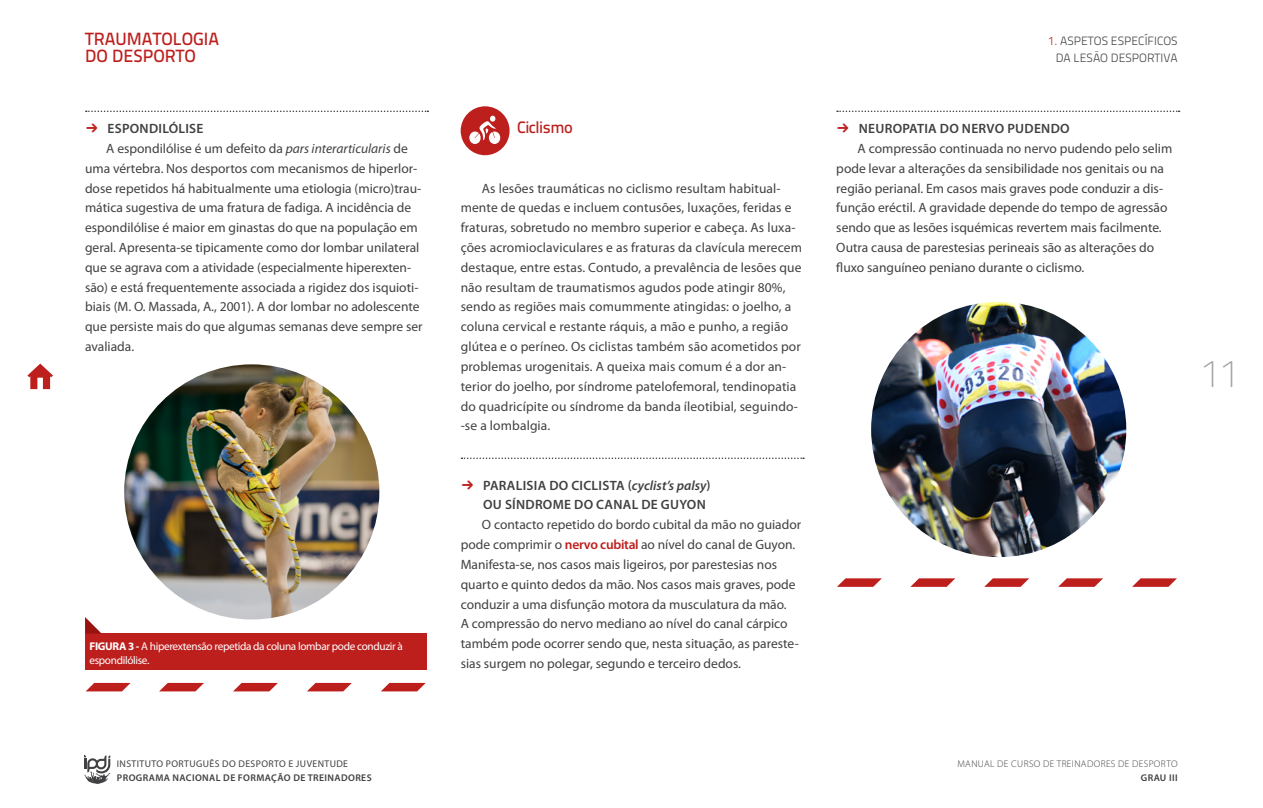
<style>
.page{position:relative;width:1263px;height:808px;background:#fff}
.page>*{position:absolute;margin:0;border:0;box-sizing:border-box;transform-origin:0 0}
.t1{font:700 39px "Titillium Text 14 L";color:#9d9fa2}
.t2{font:17.7px/16.4px "Titillium Text 14 L 600 wt";color:#bd1f1d}
.t3{font:16.5px "Titillium Text 14 L 600 wt";letter-spacing:-.03em;color:#bd1f1d}
.t4{font:13.5px/19.8px "Myriad Pro";color:#414042}
.t5{font:600 13.5px/19.8px "Myriad Pro";letter-spacing:.02em;color:#414042}
.t6{font:12px/16.4px "Titillium Text 14 L 250 wt";color:#414042;text-align:right}
.t7{font:11.25px/13.5px "Myriad Pro";letter-spacing:-.03em;color:#fff}
.t8{font:600 9.75px "Myriad Pro";letter-spacing:.04em;color:#414042}
.t9{font:9.75px "Myriad Pro";letter-spacing:.04em;color:#414042}
.t10{font:300 9.75px "Myriad Pro";letter-spacing:.04em;color:#414042}
.s1{color:#bd1f1d}
.s2{font-family:"SF Compact";font-weight:900;font-size:15px;color:#bd1f1d}
.s3{font-style:italic}
.s4{font-weight:700}
.s5{font-weight:600;color:#bd1f1d}
</style>
<div class="page">
<svg style="left:27px;top:364px;width:26px;height:25px"></svg>
<svg style="left:84px;top:755px;width:26px;height:29px"></svg>
<img style="left:124px;top:364px;width:255px;height:255px;border-radius:128px">
<img style="left:871px;top:302px;width:255px;height:255px;border-radius:128px">
<div style="left:85px;top:633px;width:342px;height:37px;background:#bd1f1d"></div>
<svg style="left:85px;top:617px;width:16px;height:16px"></svg>
<div style="left:461px;top:106px;width:49px;height:49px;background:#bd1f1d;border-radius:50%"></div>
<svg style="left:469px;top:116px;width:32px;height:28px"></svg>
<svg style="left:461px;top:457px;width:343px;height:2px"></svg>
<svg style="left:1058px;top:578px;width:45px;height:9px"></svg>
<svg style="left:1132px;top:578px;width:45px;height:9px"></svg>
<svg style="left:837px;top:578px;width:118px;height:9px"></svg>
<svg style="left:984px;top:578px;width:45px;height:9px"></svg>
<svg style="left:307px;top:683px;width:45px;height:8px"></svg>
<svg style="left:381px;top:683px;width:45px;height:8px"></svg>
<svg style="left:86px;top:683px;width:118px;height:8px"></svg>
<svg style="left:233px;top:683px;width:45px;height:8px"></svg>
<svg style="left:837px;top:111px;width:342px;height:1px"></svg>
<svg style="left:86px;top:111px;width:342px;height:1px"></svg>
<h2 class="t2" style="left:85px;top:31px;width:135px">TRAUMATOLOGIA<br>DO DESPORTO</h2>
<p class="t6" style="left:1048px;top:33px;width:131px"><span class="s1">1.</span> ASPETOS ESPECÍFICOS<br>DA LESÃO DESPORTIVA</p>
<p class="t5" style="left:85px;top:118px;width:120px"><span class="s2">→</span> ESPONDILÓLISE</p>
<p class="t4" style="left:106px;top:138px;width:303px">A espondilólise é um defeito da <span class="s3">pars interarticularis</span> de</p>
<p class="t4" style="left:85px;top:158px;width:334px">uma vértebra. Nos desportos com mecanismos de hiperlor-</p>
<p class="t4" style="left:85px;top:178px;width:338px">dose repetidos há habitualmente uma etiologia (micro)trau-</p>
<p class="t4" style="left:85px;top:198px;width:328px">mática sugestiva de uma fratura de fadiga. A incidência de</p>
<p class="t4" style="left:85px;top:218px;width:334px">espondilólise é maior em ginastas do que na população em</p>
<p class="t4" style="left:85px;top:237px;width:336px">geral. Apresenta-se tipicamente como dor lombar unilateral</p>
<p class="t4" style="left:85px;top:257px;width:328px">que se agrava com a atividade (especialmente hiperexten-</p>
<p class="t4" style="left:85px;top:277px;width:335px">são) e está frequentemente associada a rigidez dos isquioti-</p>
<p class="t4" style="left:85px;top:297px;width:336px">biais (M. O. Massada, A., 2001). A dor lombar no adolescente</p>
<p class="t4" style="left:85px;top:317px;width:339px">que persiste mais do que algumas semanas deve sempre ser</p>
<p class="t4" style="left:85px;top:336px;width:51px">avaliada.</p>
<p class="t3" style="left:517px;top:117px;width:57px">Ciclismo</p>
<p class="t4" style="left:461px;top:178px;width:343px;text-indent:21px">As lesões traumáticas no ciclismo resultam habitual&shy;mente de quedas e incluem contusões, luxações, feridas e fraturas, sobretudo no membro superior e cabeça. As luxa&shy;ções acromioclaviculares e as fraturas da clavícula merecem destaque, entre estas. Contudo, a prevalência de lesões que não resultam de traumatismos agudos pode atingir 80%, sendo as regiões mais comummente atingidas: o joelho, a coluna cervical e restante ráquis, a mão e punho, a região glútea e o períneo. Os ciclistas também são acometidos por problemas urogenitais. A queixa mais comum é a dor an&shy;terior do joelho, por síndrome patelofemoral, tendinopatia do quadricípite ou síndrome da banda íleotibial, seguindo--se a lombalgia.</p>
<p class="t5" style="left:836px;top:118px;width:235px"><span class="s2">→</span> NEUROPATIA DO NERVO PUDENDO</p>
<p class="t4" style="left:857px;top:138px;width:316px">A compressão continuada no nervo pudendo pelo selim</p>
<p class="t4" style="left:836px;top:158px;width:329px">pode levar a alterações da sensibilidade nos genitais ou na</p>
<p class="t4" style="left:836px;top:178px;width:328px">região perianal. Em casos mais graves pode conduzir a dis-</p>
<p class="t4" style="left:836px;top:198px;width:333px">função eréctil. A gravidade depende do tempo de agressão</p>
<p class="t4" style="left:836px;top:218px;width:327px">sendo que as lesões isquémicas revertem mais facilmente.</p>
<p class="t4" style="left:836px;top:237px;width:319px">Outra causa de parestesias perineais são as alterações do</p>
<p class="t4" style="left:836px;top:257px;width:249px">fluxo sanguíneo peniano durante o ciclismo.</p>
<h1 class="t1" style="left:1200px;top:350px;width:41px">11</h1>
<p class="t7" style="left:90px;top:639px;width:315px"><span class="s4">FIGURA 3 -</span> A hiperextensão repetida da coluna lombar pode conduzir à espondilólise.</p>
<p class="t5" style="left:483px;top:475px;width:229px;text-indent:-23px"><span class="s2">→</span> PARALISIA DO CICLISTA (<span class="s3">cyclist’s palsy</span>)<br>OU SÍNDROME DO CANAL DE GUYON</p>
<p class="t4" style="left:461px;top:515px;width:342px;text-indent:21px">O contacto repetido do bordo cubital da mão no guiador pode comprimir o <span class="s5">nervo cubital</span> ao nível do canal de Guyon.<br>Manifesta-se, nos casos mais ligeiros, por parestesias nos quarto e quinto dedos da mão. Nos casos mais graves, pode conduzir a uma disfunção motora da musculatura da mão.<br>A compressão do nervo mediano ao nível do canal cárpico também pode ocorrer sendo que, nesta situação, as pareste&shy;sias surgem no polegar, segundo e terceiro dedos.</p>
<p class="t9" style="left:117px;top:758px;width:233px">INSTITUTO PORTUGUÊS DO DESPORTO E JUVENTUDE</p>
<p class="t8" style="left:117px;top:771px;width:256px">PROGRAMA NACIONAL DE FORMAÇÃO DE TREINADORES</p>
<p class="t10" style="left:957px;top:758px;width:222px">MANUAL DE CURSO DE TREINADORES DE DESPORTO</p>
<p class="t8" style="left:1141px;top:771px;width:38px">GRAU III</p>
</div>
